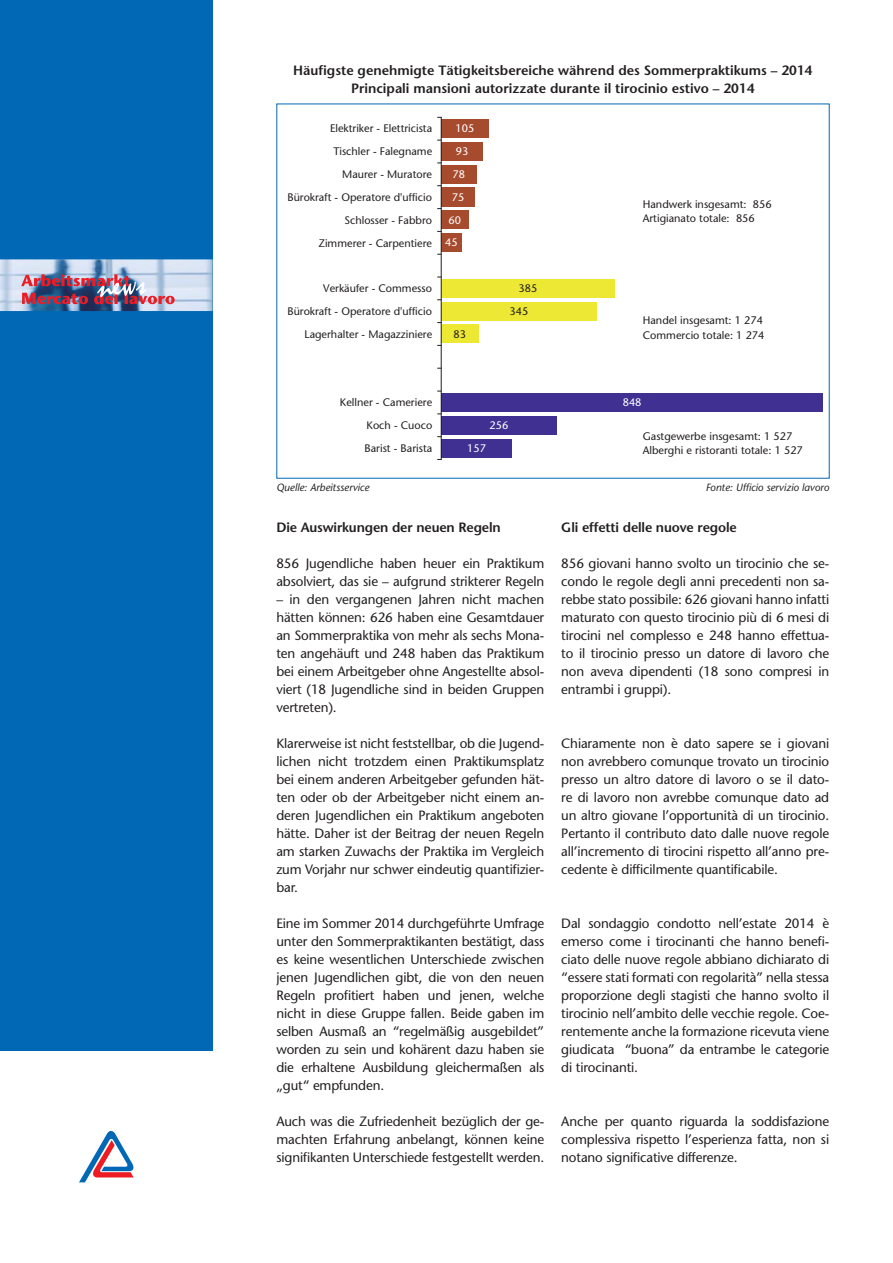
<style>
.page{position:relative;width:893px;height:1263px;background:#fff}
.page>*{position:absolute;margin:0;border:0;box-sizing:border-box;transform-origin:0 0}
.t1{font:13.5px/18px "Stone Sans";letter-spacing:-.01em;color:#231f20;text-align:justify}
.t2{font:600 13.5px/18.8px "Stone Sans";color:#231f20;text-align:center}
.t3{font:10.95px/22.8px "Stone Sans";color:#231f20}
.t4{font:10.95px "Stone Sans";color:#fff}
.t5{font:italic 10.5px "Stone Sans";color:#231f20}
</style>
<div class="page">
<div style="left:0;top:0;width:213px;height:1050px;background:#0068b5"></div>
<img style="left:0;top:259px;width:213px;height:52px">
<img style="left:21px;top:274px;width:154px;height:30px">
<svg style="left:79px;top:1131px;width:55px;height:51px"></svg>
<div style="left:441px;top:119px;width:48px;height:19px;background:#a74b2e"></div>
<div style="left:441px;top:142px;width:42px;height:19px;background:#a74b2e"></div>
<div style="left:441px;top:165px;width:35px;height:19px;background:#a74b2e"></div>
<div style="left:441px;top:188px;width:34px;height:19px;background:#a74b2e"></div>
<div style="left:441px;top:210px;width:27px;height:19px;background:#a74b2e"></div>
<div style="left:441px;top:233px;width:21px;height:19px;background:#a74b2e"></div>
<div style="left:441px;top:279px;width:174px;height:19px;background:#ede834"></div>
<div style="left:441px;top:302px;width:156px;height:19px;background:#ede834"></div>
<div style="left:441px;top:324px;width:38px;height:19px;background:#ede834"></div>
<div style="left:441px;top:393px;width:382px;height:19px;background:#3f3092"></div>
<div style="left:441px;top:416px;width:115px;height:19px;background:#3f3092"></div>
<div style="left:441px;top:438px;width:71px;height:19px;background:#3f3092"></div>
<hr style="left:441px;top:117px;width:1px;height:342px;background:#231f20">
<p class="t2" style="left:293px;top:61px;width:521px">Häufigste genehmigte Tätigkeitsbereiche während des Sommerpraktikums – 2014<br>Principali mansioni autorizzate durante il tirocinio estivo – 2014</p>
<p class="t3" style="left:287px;top:118px;width:146px;text-align:right">Elektriker - Elettricista<br>Tischler - Falegname<br>Maurer - Muratore<br>Bürokraft - Operatore d'ufficio<br>Schlosser - Fabbro<br>Zimmerer - Carpentiere</p>
<p class="t3" style="left:287px;top:277px;width:146px;text-align:right">Verkäufer - Commesso<br>Bürokraft - Operatore d'ufficio<br>Lagerhalter - Magazziniere</p>
<p class="t4" style="left:455px;top:123px;width:20px">105</p>
<p class="t4" style="left:456px;top:146px;width:14px">93</p>
<p class="t4" style="left:452px;top:169px;width:14px">78</p>
<p class="t4" style="left:452px;top:192px;width:14px">75</p>
<p class="t4" style="left:448px;top:215px;width:14px">60</p>
<p class="t4" style="left:445px;top:237px;width:14px">45</p>
<p class="t3" style="left:454px;top:323px;width:14px">83</p>
<p class="t3" style="left:509px;top:277px;width:29px;text-indent:9px">385<br>345</p>
<p class="t3" style="left:365px;top:392px;width:69px;text-align:justify;text-indent:-25px">Kellner - Cameriere Koch - Cuoco Barist - Barista</p>
<p class="t4" style="left:489px;top:420px;width:20px">256</p>
<p class="t4" style="left:467px;top:443px;width:20px">157</p>
<p class="t3" style="left:643px;top:197px;width:130px;line-height:14.4px">Handwerk insgesamt: 856<br>Artigianato totale: 856</p>
<p class="t3" style="left:643px;top:314px;width:123px;line-height:14.4px">Handel insgesamt: 1 274<br>Commercio totale: 1 274</p>
<p class="t4" style="left:623px;top:397px;width:20px">848</p>
<p class="t3" style="left:643px;top:429px;width:162px;line-height:14.4px">Gastgewerbe insgesamt: 1 527<br>Alberghi e ristoranti totale: 1 527</p>
<p class="t5" style="left:276px;top:482px;width:94px">Quelle: Arbeitsservice</p>
<p class="t5" style="left:706px;top:482px;width:125px">Fonte: Ufficio servizio lavoro</p>
<p class="t2" style="left:276px;top:518px;width:226px">Die Auswirkungen der neuen Regeln</p>
<p class="t1" style="left:276px;top:555px;width:269px">856 Jugendliche haben heuer ein Praktikum absolviert, das sie – aufgrund strikterer Regeln</p>
<p class="t1" style="left:276px;top:591px;width:269px">– in den vergangenen Jahren nicht machen hätten können: 626 haben eine Gesamtdauer an Sommerpraktika von mehr als sechs Mona&shy;ten angehäuft und 248 haben das Praktikum bei einem Arbeitgeber ohne Angestellte absol&shy;viert (18 Jugendliche sind in beiden Gruppen vertreten).</p>
<p class="t1" style="left:276px;top:735px;width:269px">Klarerweise ist nicht feststellbar, ob die Jugend&shy;lichen nicht trotzdem einen Praktikumsplatz bei einem anderen Arbeitgeber gefunden hät&shy;ten oder ob der Arbeitgeber nicht einem an&shy;deren Jugendlichen ein Praktikum angeboten hätte. Daher ist der Beitrag der neuen Regeln am starken Zuwachs der Praktika im Vergleich zum Vorjahr nur schwer eindeutig quantifizier&shy;bar.</p>
<p class="t1" style="left:276px;top:915px;width:269px">Eine im Sommer 2014 durchgeführte Umfrage unter den Sommerpraktikanten bestätigt, dass es keine wesentlichen Unterschiede zwischen jenen Jugendlichen gibt, die von den neuen Regeln profitiert haben und jenen, welche nicht in diese Gruppe fallen. Beide gaben im selben Ausmaß an “regelmäßig ausgebildet” worden zu sein und kohärent dazu haben sie die erhaltene Ausbildung gleichermaßen als „gut“ empfunden.</p>
<p class="t1" style="left:276px;top:1113px;width:269px">Auch was die Zufriedenheit bezüglich der ge&shy;machten Erfahrung anbelangt, können keine signifikanten Unterschiede festgestellt werden.</p>
<p class="t2" style="left:561px;top:518px;width:177px">Gli effetti delle nuove regole</p>
<p class="t1" style="left:561px;top:555px;width:269px">856 giovani hanno svolto un tirocinio che se&shy;condo le regole degli anni precedenti non sa&shy;rebbe stato possibile: 626 giovani hanno infatti maturato con questo tirocinio più di 6 mesi di tirocini nel complesso e 248 hanno effettua&shy;to il tirocinio presso un datore di lavoro che non aveva dipendenti (18 sono compresi in entrambi i gruppi).</p>
<p class="t1" style="left:561px;top:735px;width:269px">Chiaramente non è dato sapere se i giovani non avrebbero comunque trovato un tirocinio presso un altro datore di lavoro o se il dato&shy;re di lavoro non avrebbe comunque dato ad un altro giovane l’opportunità di un tirocinio.<br>Pertanto il contributo dato dalle nuove regole all’incremento di tirocini rispetto all’anno pre&shy;cedente è difficilmente quantificabile.</p>
<p class="t1" style="left:561px;top:915px;width:269px">Dal sondaggio condotto nell’estate 2014 è emerso come i tirocinanti che hanno benefi&shy;ciato delle nuove regole abbiano dichiarato di “essere stati formati con regolarità” nella stessa proporzione degli stagisti che hanno svolto il tirocinio nell’ambito delle vecchie regole. Coe&shy;rentemente anche la formazione ricevuta viene giudicata “buona” da entrambe le categorie di tirocinanti.</p>
<p class="t1" style="left:561px;top:1113px;width:269px">Anche per quanto riguarda la soddisfazione complessiva rispetto l’esperienza fatta, non si notano significative differenze.</p>
</div>
